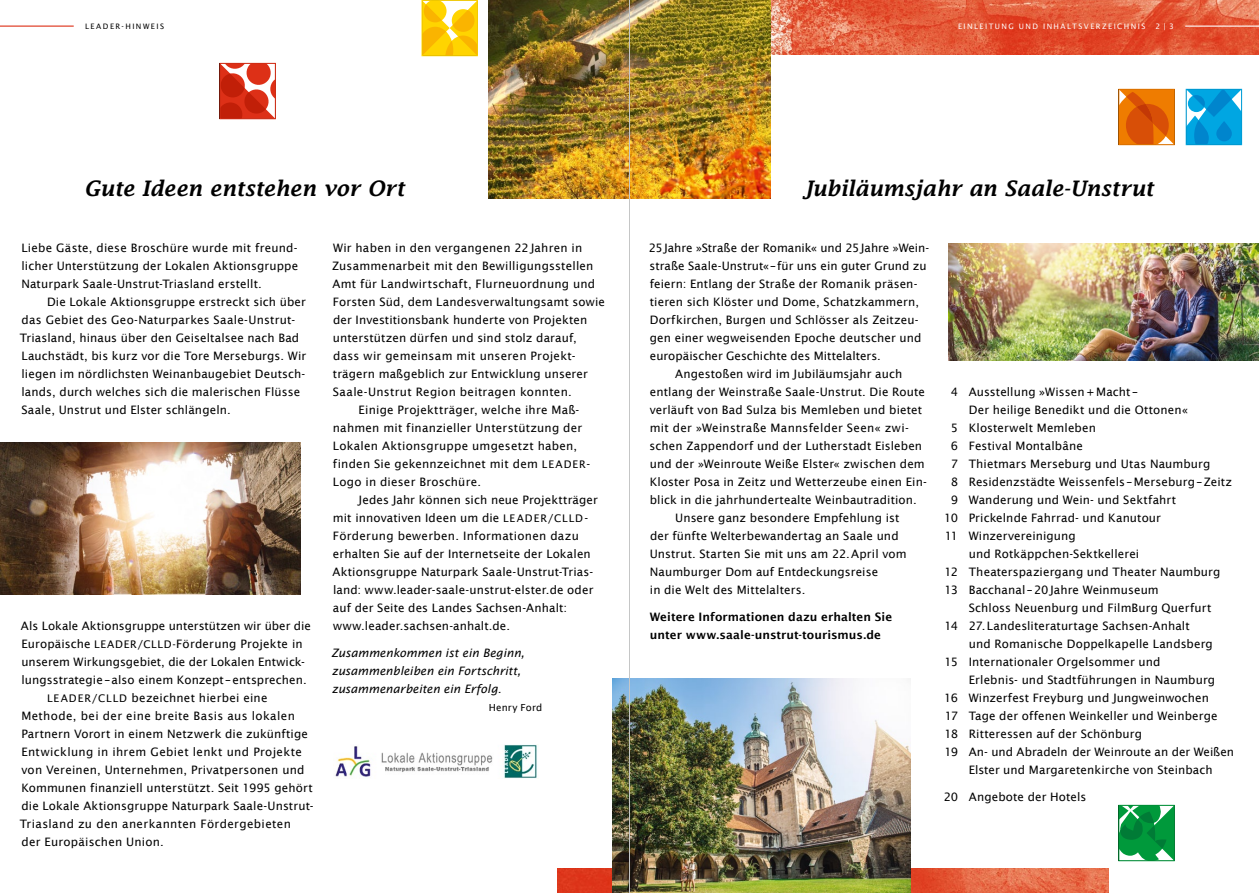
<style>
.page{position:relative;width:1259px;height:893px;background:#fff}
.page>*{position:absolute;margin:0;border:0;box-sizing:border-box;transform-origin:0 0}
.t1{font:italic 600 21px "Lucida Fax";color:#000}
.t2{font:11.7px/18px "Lucida Sans";letter-spacing:.01em;color:#000}
.t3{font:italic 11.7px/18px "Lucida Sans";color:#000}
.t4{font:600 11.7px/18px "Lucida Sans";letter-spacing:.005em;color:#000}
.t5{font:10.5px "Lucida Sans";color:#000}
.t6{font:9.75px "Lucida Sans";color:#000}
.t7{font:7.5px "Lucida Sans";letter-spacing:.195em;color:#fff}
.t8{font:7.5px "Lucida Sans";letter-spacing:.2em;color:#000}
.s1{font-size:10.5px}
</style>
<div class="page">
<img style="left:770px;top:0;width:489px;height:54px">
<img style="left:557px;top:868px;width:551px;height:25px">
<svg style="left:1120px;top:91px;width:52px;height:52px;background:#e2680b"></svg>
<div style="left:1118px;top:89px;width:56px;height:56px;border:1px solid #ef7c00"></div>
<svg style="left:1187px;top:91px;width:53px;height:52px;background:#18a4de"></svg>
<div style="left:1185px;top:89px;width:57px;height:56px;border:1px solid #00a6e2"></div>
<svg style="left:222px;top:65px;width:52px;height:52px"></svg>
<div style="left:220px;top:63px;width:56px;height:56px;border:1px solid #dd3017"></div>
<svg style="left:424px;top:2px;width:52px;height:52px;background:#fdce27"></svg>
<div style="left:422px;top:0;width:56px;height:56px;border:1px solid #ffd400"></div>
<svg style="left:1120px;top:807px;width:52px;height:52px;background:#24a155"></svg>
<div style="left:1118px;top:805px;width:56px;height:56px;border:1px solid #00993b"></div>
<hr style="left:1185px;top:26px;width:74px;height:1px;background:#fff">
<hr style="left:0;top:26px;width:74px;height:1px;background:#dd3017">
<img style="left:0;top:443px;width:300px;height:151px">
<img style="left:488px;top:0;width:282px;height:198px">
<img style="left:948px;top:243px;width:311px;height:117px">
<img style="left:612px;top:678px;width:298px;height:215px">
<img style="left:335px;top:744px;width:203px;height:34px">
<hr style="left:629px;top:0;width:1px;height:893px;background:#c5c6c6">
<p class="t8" style="left:85px;top:22px;width:81px">LEAD ER-H inweis</p>
<p class="t7" style="left:958px;top:22px;width:189px">Einle itung und I nhaltsve rze ichnis</p>
<p class="t7" style="left:1155px;top:22px;width:20px">2|3</p>
<h1 class="t1" style="left:84px;top:177px;width:322px">Gute Ideen entstehen vor Ort</h1>
<h1 class="t1" style="left:803px;top:177px;width:352px">Jubiläumsjahr an Saale-Unstrut</h1>
<p class="t2" style="left:21px;top:239px;width:278px">Liebe Gäste, diese Broschüre wurde mit freund&shy;licher U nterstützung der Lokalen Aktionsgruppe Naturpark Saale-U nstrut-Triasland erstellt.<br>D</p>
<p class="t2" style="left:20px;top:293px;width:288px;text-indent:36px">ie Lokale Aktionsgruppe erstreckt sich über das Gebiet des Geo-Naturparkes Saale-U nstrut-Triasland, hinaus über den Geiseltalsee nach Bad Lauchstädt, bis kurz vor die Tore Merseburgs. Wir liegen im nördlichsten Weinanbaugebiet Deutsch&shy;lands, durch welches sich die malerischen Flüsse Saale, U nstrut und Elster schlängeln.</p>
<p class="t2" style="left:21px;top:617px;width:291px">Als Lokale Aktionsgruppe unterstützen wir über die<br>Europäische <span class="s1">L EAD ER/CLLD</span></p>
<p class="t2" style="left:21px;top:635px;width:287px;text-indent:151px"><span class="s1">-</span>Förderung Projekte in unserem Wirkungsgebiet, die der Lokalen Entwick&shy;lungsstrategie–also einem Konzept–entsprechen.</p>
<p class="t5" style="left:47px;top:692px;width:60px">LEAD ER/CLLD</p>
<p class="t2" style="left:20px;top:689px;width:295px;text-indent:112px">bezeichnet hierbei eine Methode, bei der eine breite Basis aus lokalen Partnern Vorort in einem Netzwerk die zukünftige Entwicklung in ihrem Gebiet lenkt und Projekte von Vereinen, U nternehmen, Privatpersonen und Kommunen finanziell unterstützt. Seit 1995 gehört die Lokale Aktionsgruppe Naturpark Saale-U nstrut-Triasland zu den anerkannten Fördergebieten<br>der Europäischen Union.</p>
<p class="t2" style="left:333px;top:239px;width:251px">Wir haben in den vergangenen 22Jahren in</p>
<p class="t2" style="left:332px;top:257px;width:263px">Zusammenarbeit mit den Bewilligungsstellen</p>
<p class="t2" style="left:332px;top:275px;width:264px">Amt für Landwirtschaft, Flurneuordnung und</p>
<p class="t2" style="left:333px;top:293px;width:273px">Forsten Süd, dem Landesverwaltungsamt sowie</p>
<p class="t2" style="left:333px;top:311px;width:256px">der I nvestitionsbank hunderte von Projekten</p>
<p class="t2" style="left:333px;top:329px;width:245px">unterstützen dürfen und sind stolz darauf,</p>
<p class="t2" style="left:333px;top:347px;width:244px">dass wir gemeinsam mit unseren Projekt-</p>
<p class="t2" style="left:333px;top:365px;width:256px">trägern maßgeblich zur Entwicklung unserer</p>
<p class="t2" style="left:333px;top:383px;width:240px">Saale-U nstrut Region beitragen konnten.</p>
<p class="t2" style="left:358px;top:401px;width:222px">Einige Projektträger, welche ihre Maß-</p>
<p class="t2" style="left:333px;top:419px;width:251px">nahmen mit finanzieller U nterstützung der</p>
<p class="t2" style="left:333px;top:437px;width:246px">Lokalen Aktionsgruppe umgesetzt haben,</p>
<p class="t2" style="left:333px;top:455px;width:259px">finden Sie gekennzeichnet mit dem <span class="s1">LEAD ER</span>-</p>
<p class="t2" style="left:333px;top:473px;width:150px">Logo in dieser Broschüre.</p>
<p class="t2" style="left:358px;top:491px;width:241px">Jedes Jahr können sich neue Projektträger</p>
<p class="t2" style="left:333px;top:509px;width:230px">mit innovativen Ideen um die <span class="s1">L EAD ER/CLLD</span></p>
<p class="t2" style="left:584px;top:509px;width:5px">-</p>
<p class="t2" style="left:332px;top:527px;width:262px">Förderung bewerben. I nformationen dazu erhalten Sie auf der I nternetseite der Lokalen Aktionsgruppe Naturpark Saale-U nstrut-Trias&shy;land: www.leader-saale-unstrut-elster.de oder auf der Seite des Landes Sachsen-Anhalt: www.leader.sachsen-anhalt.de.</p>
<p class="t3" style="left:332px;top:644px;width:194px">Zusammenkommen ist ein Beginn, zusammenbleiben ein Fortschritt, zusammenarbeiten ein Erfolg.</p>
<p class="t6" style="left:489px;top:702px;width:55px">Henry Ford</p>
<p class="t2" style="left:649px;top:239px;width:282px">25Jahre »Straße der Romanik« und 25Jahre »Wein&shy;straße Saale-U nstrut«–für uns ein guter Grund zu feiern: Entlang der Straße der Romanik präsen&shy;tieren sich Klöster und Dome, Schatzkammern, Dorfkirchen, Burgen und Schlösser als Zeitzeu&shy;gen einer wegweisenden Epoche deutscher und europäischer Geschichte des Mittelalters.<br>A</p>
<p class="t2" style="left:683px;top:365px;width:220px">ngestoßen wird im Jubiläumsjahr auch</p>
<p class="t2" style="left:650px;top:383px;width:277px">entlang der Weinstraße Saale-U nstrut. Die Route</p>
<p class="t2" style="left:650px;top:401px;width:274px">verläuft von Bad Sulza bis Memleben und bietet</p>
<p class="t2" style="left:650px;top:419px;width:260px">mit der »Weinstraße Mannsfelder Seen« zwi-</p>
<p class="t2" style="left:649px;top:437px;width:274px">schen Zappendorf und der Lutherstadt Eisleben</p>
<p class="t2" style="left:650px;top:455px;width:276px">und der »Weinroute Weiße Elster« zwischen dem</p>
<p class="t2" style="left:650px;top:473px;width:278px">Kloster Posa in Zeitz und Wetterzeube einen Ein-</p>
<p class="t2" style="left:650px;top:491px;width:268px">blick in die jahrhundertealte Weinbautradition.</p>
<p class="t2" style="left:675px;top:509px;width:226px">U nsere ganz besondere Empfehlung ist</p>
<p class="t2" style="left:650px;top:527px;width:250px">der fünfte Welterbewandertag an Saale und</p>
<p class="t2" style="left:650px;top:545px;width:258px">U nstrut. Starten Sie mit uns am 22. April vom</p>
<p class="t2" style="left:650px;top:563px;width:230px">Naumburger Dom auf Entdeckungsreise</p>
<p class="t2" style="left:650px;top:581px;width:157px">in die Welt des Mittelalters.</p>
<p class="t4" style="left:650px;top:608px;width:244px">Weitere Informationen dazu erhalten Sie unter www.saale-unstrut-tourismus.de</p>
<p class="t2" style="left:950px;top:383px;width:188px">4 Ausstellung »Wissen + Macht –</p>
<p class="t2" style="left:969px;top:401px;width:220px">Der heilige Benedikt und die Ottonen«</p>
<p class="t2" style="left:950px;top:419px;width:147px">5 Klosterwelt Memleben</p>
<p class="t2" style="left:950px;top:437px;width:134px">6 Festival Montalbâne</p>
<p class="t2" style="left:950px;top:455px;width:261px">7 Thietmars Merseburg und Utas Naumburg</p>
<p class="t2" style="left:950px;top:473px;width:283px">8 Residenzstädte Weissenfels–Merseburg– Zeitz</p>
<p class="t2" style="left:950px;top:491px;width:227px">9 Wanderung und Wein- und Sektfahrt</p>
<p class="t2" style="left:944px;top:509px;width:218px">10 Prickelnde Fahrrad- und Kanutour</p>
<p class="t2" style="left:945px;top:527px;width:132px">11 Winzervereinigung</p>
<p class="t2" style="left:969px;top:545px;width:172px">und Rotkäppchen-Sektkellerei</p>
<p class="t2" style="left:944px;top:563px;width:277px">12 Theaterspaziergang und Theater Naumburg</p>
<p class="t2" style="left:944px;top:581px;width:216px">13 Bacchanal–20Jahre Weinmuseum</p>
<p class="t2" style="left:968px;top:599px;width:244px">Schloss Neuenburg und FilmBurg Querfurt</p>
<p class="t2" style="left:944px;top:617px;width:247px">14 27. Landesliteraturtage Sachsen-Anhalt</p>
<p class="t2" style="left:969px;top:635px;width:245px">und Romanische Doppelkapelle Landsberg</p>
<p class="t2" style="left:944px;top:653px;width:217px">15 I nternationaler Orgelsommer und</p>
<p class="t2" style="left:969px;top:671px;width:248px">Erlebnis- und Stadtführungen in Naumburg</p>
<p class="t2" style="left:944px;top:689px;width:266px">16 Winzerfest Freyburg und Jungweinwochen</p>
<p class="t2" style="left:944px;top:707px;width:274px">17 Tage der offenen Weinkeller und Weinberge</p>
<p class="t2" style="left:944px;top:725px;width:199px">18 Ritteressen auf der Schönburg</p>
<p class="t2" style="left:944px;top:743px;width:291px">19 An- und Abradeln der Weinroute an der Weißen</p>
<p class="t2" style="left:969px;top:761px;width:245px">Elster und Margaretenkirche von Steinbach</p>
<p class="t2" style="left:943px;top:788px;width:144px">20 Angebote der Hotels</p>
</div>
